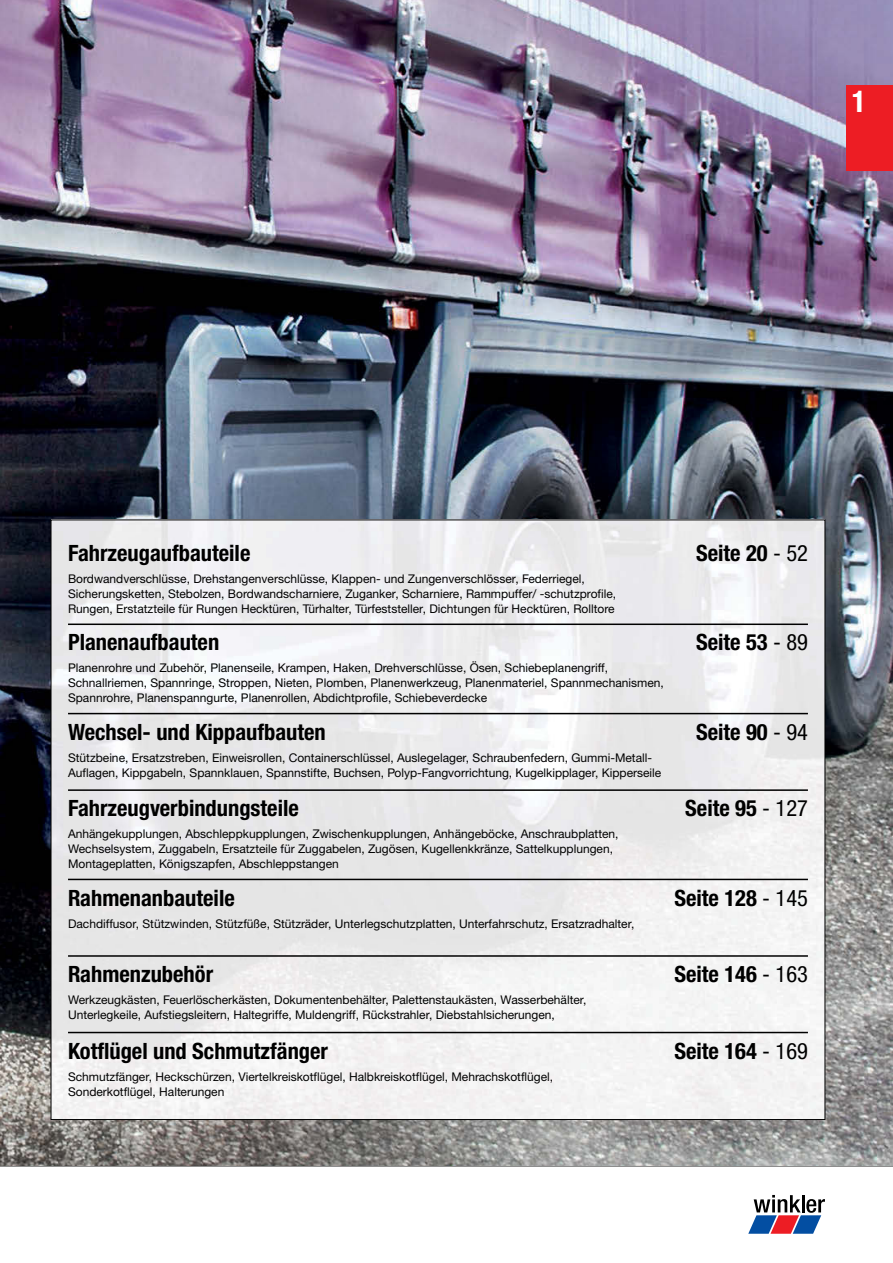
<style>
.page{position:relative;width:893px;height:1263px;background:#fff}
.page>*{position:absolute;margin:0;border:0;box-sizing:border-box;transform-origin:0 0}
.t1{font:700 condensed 30px "Helvetica Neue LTW1 G";color:#fff}
.t2{font:700 condensed 22.5px "Helvetica Neue LTW1 G";color:#000}
.t3{font:12px/15px "Helvetica Neue LTW1 G";color:#000}
.s1{font-weight:400}
</style>
<div class="page">
<svg style="left:748px;top:1195px;width:77px;height:39px"></svg>
<hr style="left:0;top:1165px;width:893px;height:1px;background:#000">
<img style="left:0;top:0;width:893px;height:1165px">
<img style="left:53px;top:522px;width:770px;height:596px">
<hr style="left:68px;top:789px;width:606px;height:2px;background:#000">
<hr style="left:674px;top:789px;width:134px;height:2px;background:#000">
<hr style="left:68px;top:879px;width:606px;height:1px;background:#000">
<hr style="left:674px;top:879px;width:134px;height:1px;background:#000">
<hr style="left:68px;top:955px;width:606px;height:2px;background:#000">
<hr style="left:674px;top:955px;width:134px;height:2px;background:#000">
<hr style="left:68px;top:1032px;width:606px;height:1px;background:#000">
<hr style="left:674px;top:1032px;width:134px;height:1px;background:#000">
<hr style="left:68px;top:623px;width:606px;height:2px;background:#000">
<hr style="left:674px;top:623px;width:134px;height:2px;background:#000">
<hr style="left:68px;top:713px;width:606px;height:1px;background:#000">
<hr style="left:674px;top:713px;width:134px;height:1px;background:#000">
<div style="left:846px;top:85px;width:47px;height:85px;background:#ed1d24"></div>
<h1 class="t1" style="left:852px;top:91px;width:16px">1</h1>
<h2 class="t2" style="left:68px;top:545px;width:184px">Fahrzeugaufbauteile</h2>
<p class="t3" style="left:68px;top:572px;width:550px">Bordwandverschlüsse, Drehstangenverschlüsse, Klappen- und Zungenverschlösser, Federriegel,<br>Sicherungsketten, Stebolzen, Bordwandscharniere, Zuganker, Scharniere, Rammpuffer/ -schutzprofile,<br>Rungen, Erstatzteile für Rungen Hecktüren, Türhalter, Türfeststeller, Dichtungen für Hecktüren, Rolltore</p>
<h2 class="t2" style="left:68px;top:634px;width:153px">Planenaufbauten</h2>
<p class="t3" style="left:68px;top:662px;width:597px">Planenrohre und Zubehör, Planenseile, Krampen, Haken, Drehverschlüsse, Ösen, Schiebeplanengriff,<br>Schnallriemen, Spannringe, Stroppen, Nieten, Plomben, Planenwerkzeug, Planenmateriel, Spannmechanismen,<br>Spannrohre, Planenspanngurte, Planenrollen, Abdichtprofile, Schiebeverdecke</p>
<h2 class="t2" style="left:68px;top:724px;width:259px">Wechsel- und Kippaufbauten</h2>
<p class="t3" style="left:68px;top:751px;width:595px">Stützbeine, Ersatzstreben, Einweisrollen, Containerschlüssel, Auslegelager, Schraubenfedern, Gummi-Metall-<br>Auflagen, Kippgabeln, Spannklauen, Spannstifte, Buchsen, Polyp-Fangvorrichtung, Kugelkipplager, Kipperseile</p>
<h2 class="t2" style="left:68px;top:800px;width:232px">Fahrzeugverbindungsteile</h2>
<p class="t3" style="left:68px;top:828px;width:552px">Anhängekupplungen, Abschleppkupplungen, Zwischenkupplungen, Anhängeböcke, Anschraubplatten,<br>Wechselsystem, Zuggabeln, Ersatzteile für Zuggabelen, Zugösen, Kugellenkkränze, Sattelkupplungen,<br>Montageplatten, Königszapfen, Abschleppstangen</p>
<h2 class="t2" style="left:68px;top:889px;width:168px">Rahmenanbauteile</h2>
<p class="t3" style="left:68px;top:917px;width:568px">Dachdiffusor, Stützwinden, Stützfüße, Stützräder, Unterlegschutzplatten, Unterfahrschutz, Ersatzradhalter,</p>
<h2 class="t2" style="left:696px;top:545px;width:113px">Seite 20 <span class="s1">- 52</span></h2>
<h2 class="t2" style="left:696px;top:634px;width:113px">Seite 53 <span class="s1">- 89</span></h2>
<h2 class="t2" style="left:696px;top:724px;width:113px">Seite 90 <span class="s1">- 94</span></h2>
<h2 class="t2" style="left:685px;top:800px;width:124px">Seite 95 <span class="s1">- 127</span></h2>
<h2 class="t2" style="left:674px;top:889px;width:135px">Seite 128 <span class="s1">- 145</span></h2>
<h2 class="t2" style="left:68px;top:966px;width:147px">Rahmenzubehör</h2>
<p class="t3" style="left:68px;top:993px;width:520px">Werkzeugkästen, Feuerlöscherkästen, Dokumentenbehälter, Palettenstaukästen, Wasserbehälter,<br>Unterlegkeile, Aufstiegsleitern, Haltegriffe, Muldengriff, Rückstrahler, Diebstahlsicherungen,</p>
<h2 class="t2" style="left:68px;top:1042px;width:262px">Kotflügel und Schmutzfänger</h2>
<p class="t3" style="left:68px;top:1070px;width:487px">Schmutzfänger, Heckschürzen, Viertelkreiskotflügel, Halbkreiskotflügel, Mehrachskotflügel,<br>Sonderkotflügel, Halterungen</p>
<h2 class="t2" style="left:674px;top:966px;width:135px">Seite 146 <span class="s1">- 163</span></h2>
<h2 class="t2" style="left:674px;top:1042px;width:135px">Seite 164 <span class="s1">- 169</span></h2>
</div>
